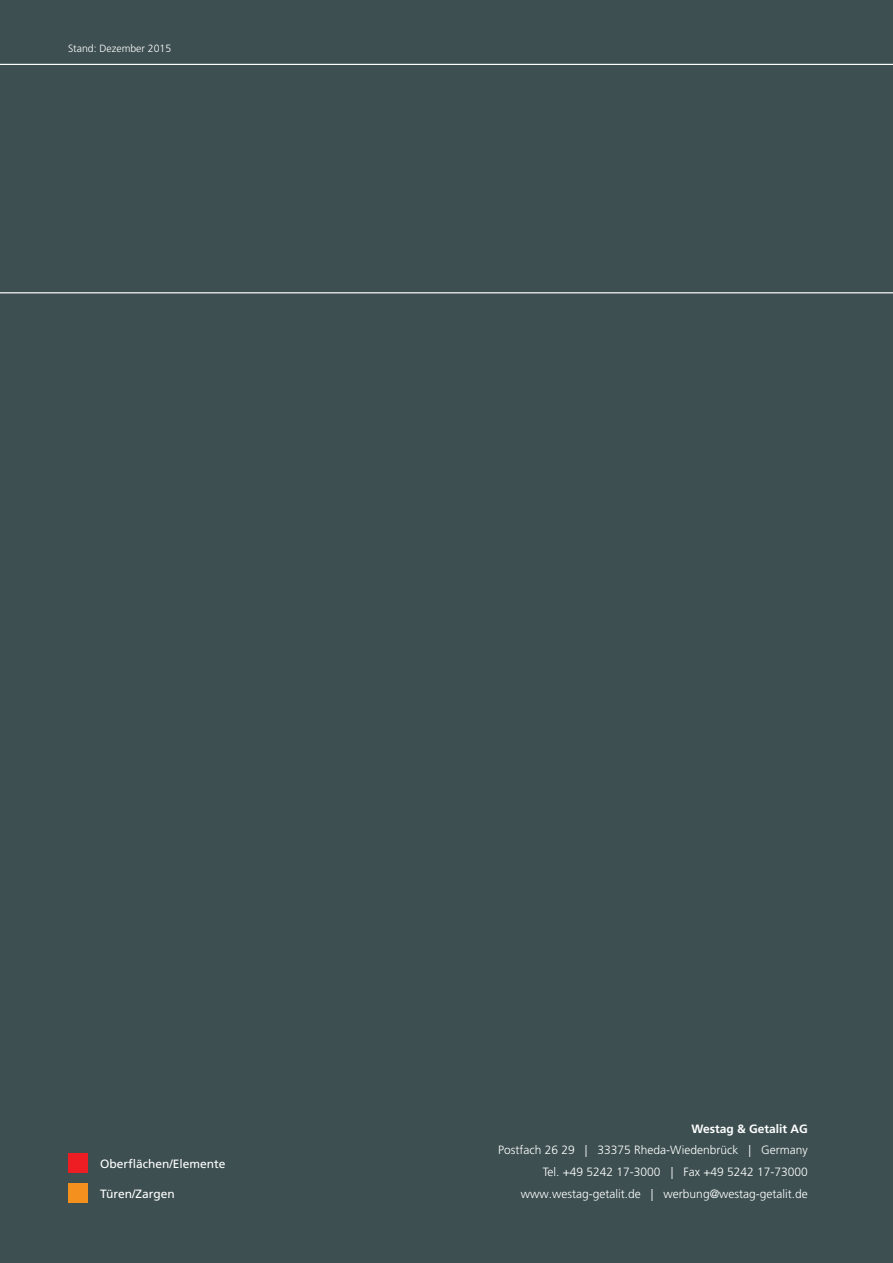
<style>
.page{position:relative;width:893px;height:1263px;background:#3d4f51}
.page>*{position:absolute;margin:0;border:0;box-sizing:border-box;transform-origin:0 0}
.t1{font:300 12px/21.8px "Frutiger LT Pro";color:#fff;text-align:right}
.t2{font:12px "Frutiger LT Pro";color:#fff}
.t3{font:700 12px "Frutiger LT Pro";color:#fff}
.t4{font:300 10.5px "Frutiger LT Pro";color:#fff}
</style>
<div class="page">
<hr style="left:0;top:292px;width:893px;height:1px;background:#fff">
<hr style="left:0;top:64px;width:893px;height:1px;background:#fff">
<div style="left:68px;top:1153px;width:19px;height:19px;background:#ee1d23"></div>
<div style="left:68px;top:1184px;width:19px;height:19px;background:#f4901d"></div>
<p class="t4" style="left:68px;top:42px;width:105px">Stand: Dezember 2015</p>
<p class="t2" style="left:100px;top:1157px;width:127px">Oberflächen/Elemente</p>
<p class="t2" style="left:100px;top:1187px;width:76px">Türen/Zargen</p>
<p class="t3" style="left:691px;top:1121px;width:118px">Westag &amp; Getalit AG</p>
<p class="t1" style="left:498px;top:1139px;width:311px">Postfach 26 29 | 33375 Rheda-Wiedenbrück | Germany<br>Tel. +49 5242 17-3000 | Fax +49 5242 17-73000 www.westag-getalit.de | werbung@westag-getalit.de</p>
</div>
